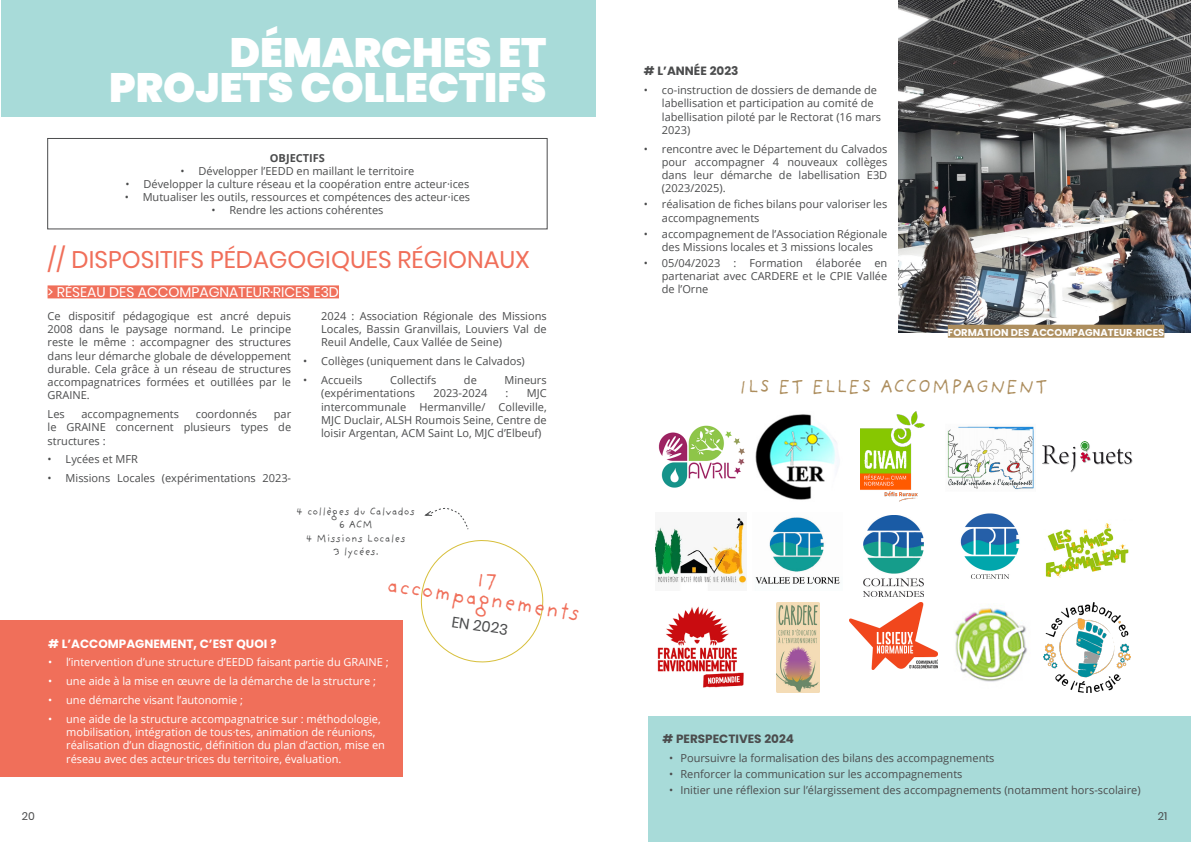
<style>
.page{position:relative;width:1191px;height:842px;background:#fff}
.page>*{position:absolute;margin:0;border:0;box-sizing:border-box;transform-origin:0 0}
.t1{font:900 41px/35px "Poppins";color:#fff;text-align:right}
.H2_-_soutien{font:24px "Poppins";color:#f06f5a}
.t2{font:23px "Providence Sans Pro";color:#f06f5a}
.Paragraphe_bulle{font:20px "Providence Sans Pro";letter-spacing:.01em;color:#ad8e5e}
.t3{font:15px "Poppins";color:#4b4c4d}
.H3_-_soutien{font:14px "Poppins";color:#fff}
.t4{font:700 12px "Poppins";color:#4b4c4d}
.t5{font:700 12px "Poppins";color:#fff}
.t6{font:11px/13.2px "Open Sans";color:#4b4c4d;text-align:justify}
.t7{font:11px/13.2px "Open Sans";color:#fff}
.TEXTE_STANDART{font:11px/13.2px "Providence Sans Pro";color:#4b4c4d;text-align:center}
.Objectifs{font:700 11px "Open Sans";color:#4b4c4d}
.t8{font:11px "Poppins";color:#4b4c4d}
.H3_-_Vie_asso{font:700 10px "Poppins";color:#fff}
</style>
<div class="page">
<div style="left:48px;top:285px;width:291px;height:13px;background:#f06f5a"></div>
<div style="left:48px;top:138px;width:499px;height:91px;border:1px solid #4b4c4d"></div>
<div style="left:1px;top:0;width:594px;height:117px;background:#a8dbd9"></div>
<img style="left:658px;top:425px;width:87px;height:63px">
<img style="left:755px;top:414px;width:84px;height:86px">
<img style="left:861px;top:411px;width:63px;height:90px">
<img style="left:947px;top:426px;width:87px;height:64px">
<img style="left:1042px;top:441px;width:90px;height:31px">
<img style="left:656px;top:518px;width:90px;height:68px">
<img style="left:755px;top:517px;width:85px;height:67px">
<img style="left:863px;top:515px;width:60px;height:82px">
<img style="left:960px;top:513px;width:60px;height:66px">
<img style="left:1045px;top:523px;width:84px;height:55px">
<img style="left:657px;top:606px;width:87px;height:82px">
<img style="left:776px;top:602px;width:43px;height:90px">
<img style="left:849px;top:602px;width:89px;height:67px">
<img style="left:955px;top:608px;width:72px;height:74px">
<img style="left:1043px;top:602px;width:87px;height:90px">
<div style="left:648px;top:716px;width:542px;height:126px;background:#a8dbd9"></div>
<svg style="left:424px;top:508px;width:44px;height:22px"></svg>
<img style="left:898px;top:0;width:293px;height:332px">
<div style="left:948px;top:325px;width:216px;height:13px;background:#ad8e5e"></div>
<div style="left:0;top:621px;width:403px;height:156px;background:#f06f5a"></div>
<svg style="left:420px;top:540px;width:124px;height:123px"></svg>
<h1 class="t1" style="left:109px;top:35px;width:439px">DÉMARCHES ET<br>PROJETS COLLECTIFS</h1>
<p class="Objectifs" style="left:270px;top:150px;width:57px">OBJECTIFS</p>
<p class="t6" style="left:180px;top:164px;width:235px">• Développer l’EEDD en maillant le territoire</p>
<p class="t6" style="left:125px;top:177px;width:345px">• Développer la culture réseau et la coopération entre acteur·ices</p>
<p class="t6" style="left:125px;top:190px;width:347px">• Mutualiser les outils, ressources et compétences des acteur·ices</p>
<p class="t6" style="left:211px;top:203px;width:174px">• Rendre les actions cohérentes</p>
<p class="H2_-_soutien" style="left:48px;top:246px;width:483px">// DISPOSITIFS PÉDAGOGIQUES RÉGIONAUX</p>
<p class="H3_-_soutien" style="left:48px;top:284px;width:293px">&gt; RÉSEAU DES ACCOMPAGNATEUR·RICES E3D</p>
<p class="t6" style="left:48px;top:309px;width:245px">Ce dispositif pédagogique est ancré depuis 2008 dans le paysage normand. Le principe reste le même : accompagner des structures dans leur démarche globale de développement durable. Cela grâce à un réseau de structures accompagnatrices formées et outillées par le GRAINE.</p>
<p class="t6" style="left:48px;top:407px;width:19px">Les</p>
<p class="t6" style="left:81px;top:407px;width:99px">accompagnements</p>
<p class="t6" style="left:196px;top:407px;width:63px">coordonnés</p>
<p class="t6" style="left:48px;top:407px;width:245px;text-indent:226px">par le GRAINE concernent plusieurs types de structures :</p>
<p class="t6" style="left:48px;top:453px;width:92px">• Lycées et MFR</p>
<p class="t6" style="left:48px;top:471px;width:245px">• Missions Locales (expérimentations 2023-</p>
<p class="t6" style="left:321px;top:309px;width:227px">2024 : Association Régionale des Missions Locales, Bassin Granvillais, Louviers Val de Reuil Andelle, Caux Vallée de Seine)</p>
<p class="t6" style="left:303px;top:354px;width:223px">• Collèges (uniquement dans le Calvados)</p>
<p class="t6" style="left:303px;top:373px;width:61px">• Accueils</p>
<p class="t6" style="left:390px;top:373px;width:48px">Collectifs</p>
<p class="t6" style="left:464px;top:373px;width:14px">de</p>
<p class="t6" style="left:504px;top:373px;width:44px">Mineurs</p>
<p class="t6" style="left:321px;top:387px;width:95px">(expérimentations</p>
<p class="t6" style="left:433px;top:387px;width:55px">2023-2024</p>
<p class="t6" style="left:505px;top:387px;width:4px">:</p>
<p class="t6" style="left:321px;top:387px;width:227px;text-indent:206px">MJC intercommunale Hermanville/ Colleville, MJC Duclair, ALSH Roumois Seine, Centre de loisir Argentan, ACM Saint Lo, MJC d’Elbeuf)</p>
<p class="TEXTE_STANDART" style="left:296px;top:505px;width:121px">4 collèges du Calvados<br>6 ACM<br>4 Missions Locales<br>3 lycées.</p>
<p class="t2" style="left:389px;top:572px;width:197px;rotate:8deg">accompagnements</p>
<p class="t3" style="left:453px;top:613px;width:58px;rotate:8deg">EN 2023</p>
<h4 class="t5" style="left:48px;top:636px;width:230px"># L’ACCOMPAGNEMENT, C’EST QUOI ?</h4>
<p class="t7" style="left:48px;top:655px;width:342px">• l’intervention d’une structure d’EEDD faisant partie du GRAINE ;</p>
<p class="t7" style="left:48px;top:674px;width:329px">• une aide à la mise en œuvre de la démarche de la structure ;</p>
<p class="t7" style="left:48px;top:693px;width:196px">• une démarche visant l’autonomie ;</p>
<p class="t7" style="left:66px;top:712px;width:320px;text-indent:-18px">• une aide de la structure accompagnatrice sur : méthodologie, mobilisation, intégration de tous·tes, animation de réunions, réalisation d’un diagnostic, définition du plan d’action, mise en réseau avec des acteur·trices du territoire, évaluation.</p>
<h4 class="t4" style="left:644px;top:64px;width:96px"># L’ANNÉE 2023</h4>
<p class="t6" style="left:662px;top:83px;width:221px;text-align:left;text-indent:-18px">• co-instruction de dossiers de demande de labellisation et participation au comité de labellisation piloté par le Rectorat (16 mars 2023)</p>
<p class="t6" style="left:662px;top:142px;width:227px;text-indent:-18px">• rencontre avec le Département du Calvados pour accompagner 4 nouveaux collèges dans leur démarche de labellisation E3D (2023/2025).</p>
<p class="t6" style="left:662px;top:197px;width:227px;text-indent:-18px">• réalisation de fiches bilans pour valoriser les accompagnements</p>
<p class="t6" style="left:644px;top:227px;width:245px;text-align:center">• accompagnement de l’Association Régionale des Missions locales et 3 missions locales</p>
<p class="t6" style="left:662px;top:256px;width:227px;text-indent:-18px">• 05/04/2023 : Formation élaborée en partenariat avec CARDERE et le CPIE Vallée de l’Orne</p>
<p class="H3_-_Vie_asso" style="left:948px;top:327px;width:218px">FORMATION DES ACCOMPAGNATEUR·RICES</p>
<p class="Paragraphe_bulle" style="left:738px;top:375px;width:311px">ILS ET ELLES ACCOMPAGNENT</p>
<h4 class="t4" style="left:662px;top:731px;width:133px"># PERSPECTIVES 2024</h4>
<p class="t6" style="left:669px;top:751px;width:327px">• Poursuivre la formalisation des bilans des accompagnements</p>
<p class="t6" style="left:669px;top:767px;width:295px">• Renforcer la communication sur les accompagnements</p>
<p class="t6" style="left:669px;top:783px;width:473px">• Initier une réflexion sur l’élargissement des accompagnements (notamment hors-scolaire)</p>
<p class="t8" style="left:22px;top:809px;width:14px">20</p>
<p class="t8" style="left:1158px;top:809px;width:11px">21</p>
</div>
